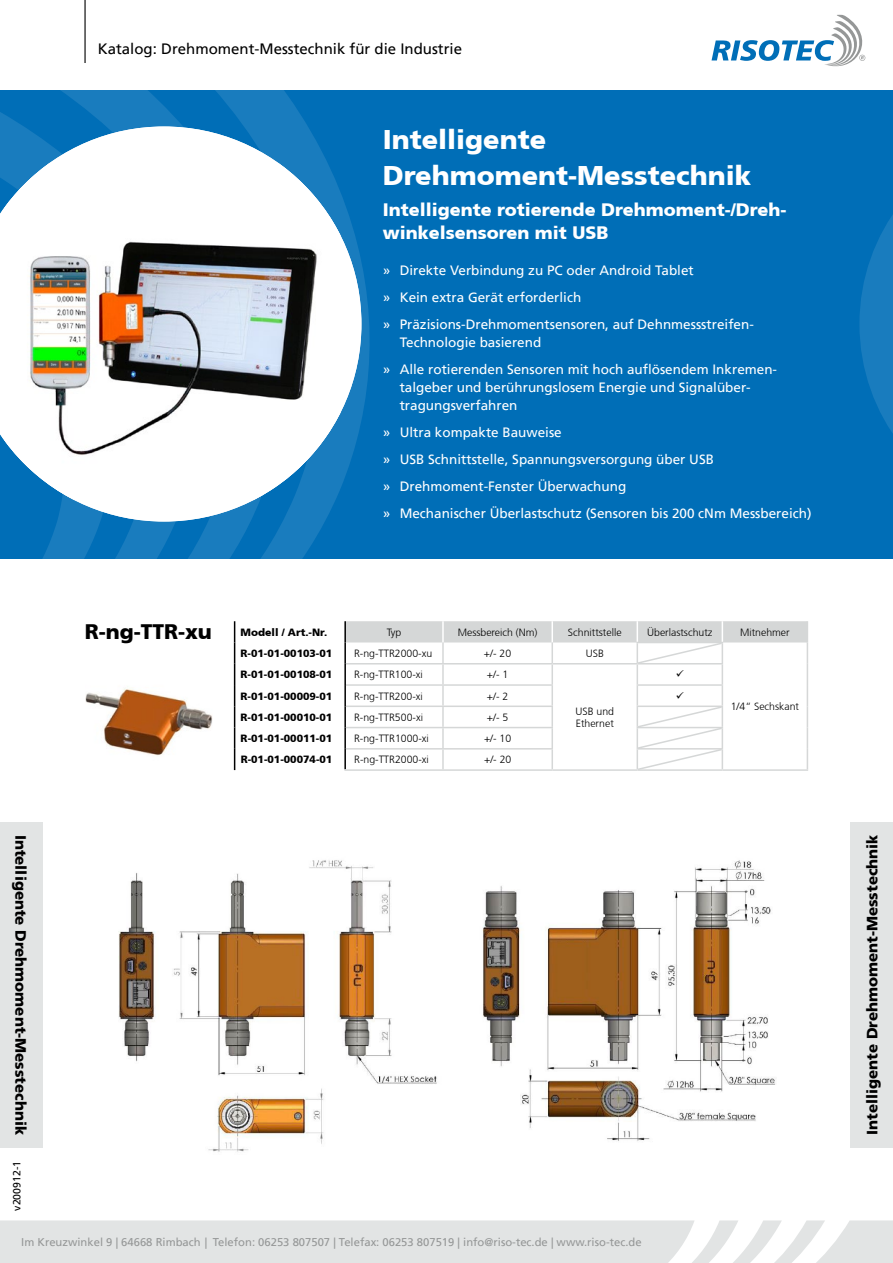
<style>
.page{position:relative;width:893px;height:1263px;background:#fff}
.page>*{position:absolute;margin:0;border:0;box-sizing:border-box;transform-origin:0 0}
.t1{font:900 27px/36px "Frutiger CE";color:#fff}
.t2{font:900 21px "Frutiger CE";color:#000}
.t3{font:900 18px/22.5px "Frutiger CE";color:#fff}
.t4{font:900 15px "Frutiger";color:#000}
.t5{font:15px "Frutiger LT";color:#000}
.t6{font:13.5px/27px "Frutiger LT";color:#fff}
.t7{font:11.25px "Frutiger LT";color:#959797}
.t8{font:300 10.5px/12.6px "Frutiger CE";color:#000}
.t9{font:900 10.5px "Frutiger CE";color:#000}
.t10{font:10.5px "Frutiger LT";color:#000}
</style>
<div class="page">
<div style="left:0;top:90px;width:893px;height:468px;background:#006eb7"></div>
<svg style="left:0;top:90px;width:370px;height:468px"></svg>
<hr style="left:84px;top:0;width:2px;height:63px;background:#000">
<svg style="left:711px;top:15px;width:154px;height:51px"></svg>
<svg style="left:0;top:1220px;width:893px;height:43px;background:#e5e7e7"></svg>
<svg style="left:859px;top:215px;width:34px;height:218px"></svg>
<div style="left:850px;top:822px;width:43px;height:326px;background:#e2e4e4"></div>
<div style="left:0;top:822px;width:43px;height:326px;background:#e2e4e4"></div>
<svg style="left:0;top:126px;width:361px;height:395px"></svg>
<img style="left:4px;top:163px;width:336px;height:336px">
<img style="left:85px;top:689px;width:128px;height:67px">
<hr style="left:344px;top:642px;width:2px;height:22px;background:#000">
<hr style="left:344px;top:664px;width:2px;height:21px;background:#000">
<hr style="left:344px;top:685px;width:2px;height:21px;background:#000">
<hr style="left:344px;top:706px;width:2px;height:21px;background:#000">
<hr style="left:344px;top:727px;width:2px;height:22px;background:#000">
<hr style="left:344px;top:749px;width:2px;height:20px;background:#000">
<hr style="left:552px;top:769px;width:85px;height:2px;background:#d5d7d7">
<svg style="left:234px;top:621px;width:1px;height:149px"></svg>
<hr style="left:344px;top:621px;width:2px;height:21px;background:#000">
<hr style="left:443px;top:769px;width:109px;height:2px;background:#d5d7d7">
<hr style="left:344px;top:769px;width:99px;height:2px;background:#d5d7d7">
<hr style="left:722px;top:769px;width:86px;height:2px;background:#d5d7d7">
<hr style="left:637px;top:769px;width:85px;height:2px;background:#d5d7d7">
<img style="left:118px;top:860px;width:657px;height:292px">
<svg style="left:345px;top:621px;width:463px;height:148px"></svg>
<p class="t5" style="left:98px;top:40px;width:366px">Katalog: Drehmoment-Messtechnik für die Industrie</p>
<h1 class="t1" style="left:383px;top:121px;width:370px">Intelligente<br>Drehmoment-Messtechnik</h1>
<h3 class="t3" style="left:383px;top:199px;width:405px">Intelligente rotierende Drehmoment-/Dreh&shy;winkelsensoren mit USB</h3>
<p class="t6" style="left:383px;top:256px;width:373px">» Direkte Verbindung zu PC oder Android Tablet<br>» Kein extra Gerät erforderlich<br>» Präzisions-Drehmomentsensoren, auf Dehnmessstreifen-</p>
<p class="t6" style="left:383px;top:328px;width:395px;text-indent:17px">Technologie basierend<br>» Alle rotierenden Sensoren mit hoch auflösendem Inkremen-</p>
<p class="t6" style="left:400px;top:378px;width:352px;line-height:18px">talgeber und berührungslosem Energie und Signalüber&shy;tragungsverfahren</p>
<p class="t6" style="left:383px;top:418px;width:430px">» Ultra kompakte Bauweise<br>» USB Schnittstelle, Spannungsversorgung über USB<br>» Drehmoment-Fenster Überwachung<br>» Mechanischer Überlastschutz (Sensoren bis 200 cNm Messbereich)</p>
<h2 class="t2" style="left:85px;top:619px;width:129px">R-ng-TTR-xu</h2>
<p class="t9" style="left:241px;top:626px;width:88px">Modell / Art.-Nr.</p>
<p class="t8" style="left:387px;top:626px;width:16px">Typ</p>
<p class="t8" style="left:458px;top:626px;width:81px">Messbereich (Nm)</p>
<p class="t8" style="left:568px;top:626px;width:55px">Schnittstelle</p>
<p class="t8" style="left:647px;top:626px;width:67px">Überlastschutz</p>
<p class="t8" style="left:740px;top:626px;width:51px">Mitnehmer</p>
<p class="t9" style="left:241px;top:647px;width:93px">R-01-01-00103-01</p>
<p class="t8" style="left:354px;top:647px;width:80px">R-ng-TTR2000-xu</p>
<p class="t8" style="left:484px;top:647px;width:29px">+/- 20</p>
<p class="t8" style="left:586px;top:647px;width:20px">USB</p>
<p class="t4" style="left:30px;top:835px;width:302px;rotate:90deg">Intelligente Drehmoment-Messtechnik</p>
<p class="t10" style="left:11px;top:1211px;width:51px;rotate:-90deg">v200912-1</p>
<p class="t9" style="left:241px;top:668px;width:93px">R-01-01-00108-01</p>
<p class="t8" style="left:354px;top:668px;width:70px">R-ng-TTR100-xi</p>
<p class="t8" style="left:487px;top:668px;width:23px">+/- 1</p>
<p class="t9" style="left:241px;top:690px;width:93px">R-01-01-00009-01</p>
<p class="t8" style="left:354px;top:689px;width:70px">R-ng-TTR200-xi</p>
<p class="t8" style="left:487px;top:689px;width:23px">+/- 2</p>
<p class="t9" style="left:241px;top:711px;width:93px">R-01-01-00010-01</p>
<p class="t8" style="left:354px;top:711px;width:70px">R-ng-TTR500-xi</p>
<p class="t8" style="left:487px;top:711px;width:23px">+/- 5</p>
<p class="t9" style="left:241px;top:732px;width:93px">R-01-01-00011-01</p>
<p class="t8" style="left:354px;top:732px;width:76px">R-ng-TTR1000-xi</p>
<p class="t8" style="left:484px;top:732px;width:29px">+/- 10</p>
<p class="t9" style="left:241px;top:753px;width:93px">R-01-01-00074-01</p>
<p class="t8" style="left:354px;top:753px;width:76px">R-ng-TTR2000-xi</p>
<p class="t8" style="left:484px;top:753px;width:29px">+/- 20</p>
<p class="t8" style="left:575px;top:704px;width:40px">USB und<br>Ethernet</p>
<p class="t7" style="left:21px;top:1235px;width:622px">Im Kreuzwinkel 9 | 64668 Rimbach | Telefon: 06253 807507 | Telefax: 06253 807519 | info@riso-tec.de | www.riso-tec.de</p>
<p class="t8" style="left:731px;top:700px;width:70px">1/4“ Sechskant</p>
<p class="t4" style="left:863px;top:1135px;width:302px;rotate:-90deg">Intelligente Drehmoment-Messtechnik</p>
</div>
